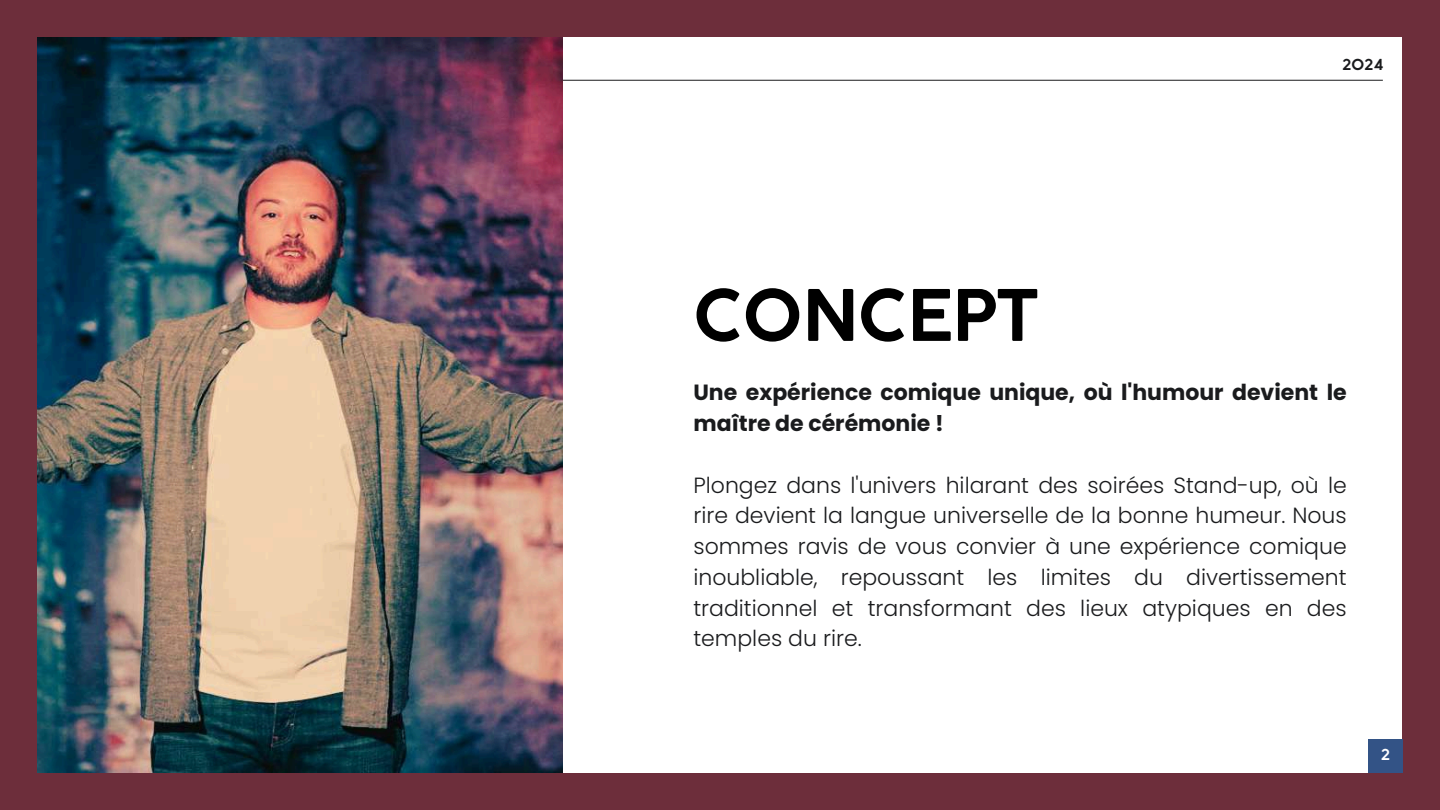
<style>
.page{position:relative;width:1440px;height:810px;background:#6d2e3b}
.page>*{position:absolute;margin:0;border:0;box-sizing:border-box;transform-origin:0 0}
.t1{font:700 70px "Coco Gothic";color:#000}
.t2{font:300 22px/30.8px "Poppins";color:#1a1b1d;text-align:justify}
.t3{font:700 22px/30.8px "Poppins";color:#1a1b1d}
.t4{font:700 15px "Coco Gothic";color:#1a1b1d}
.t5{font:700 15px "Coco Gothic";color:#fff}
</style>
<div class="page">
<div style="left:38px;top:37px;width:1364px;height:736px;background:#fff"></div>
<div style="left:1368px;top:739px;width:34px;height:34px;background:#335386"></div>
<hr style="left:560px;top:80px;width:823px;height:1px;background:#1a1b1d">
<img style="left:38px;top:37px;width:525px;height:735px">
<h1 class="t1" style="left:693px;top:289px;width:347px">CONCEPT</h1>
<p class="t4" style="left:1342px;top:59px;width:42px">2024</p>
<p class="t3" style="left:693px;top:377px;width:655px">Une expérience comique unique, où l'humour devient le maître de cérémonie !</p>
<p class="t2" style="left:693px;top:469px;width:655px">Plongez dans l'univers hilarant des soirées Stand-up, où le rire devient la langue universelle de la bonne humeur. Nous sommes ravis de vous convier à une expérience comique inoubliable, repoussant les limites du divertissement traditionnel et transformant des lieux atypiques en des temples du rire.</p>
<p class="t5" style="left:1381px;top:749px;width:11px">2</p>
</div>
